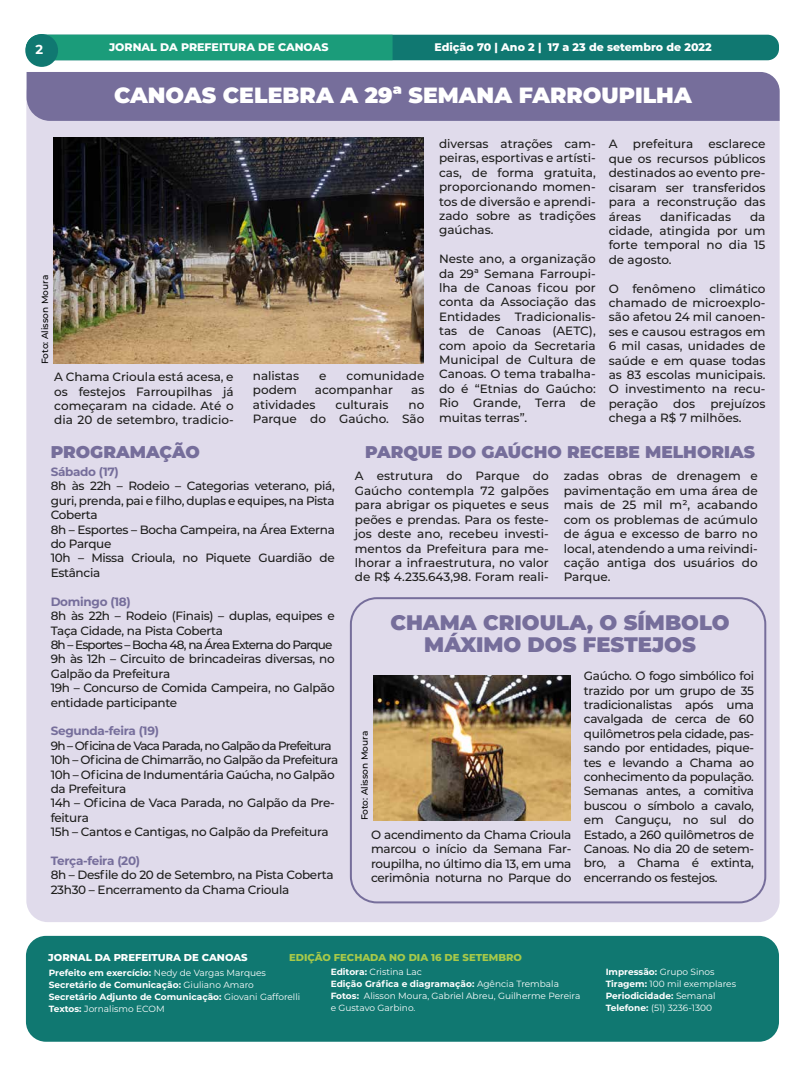
<style>
.page{position:relative;width:806px;height:1078px;background:#fff}
.page>*{position:absolute;margin:0;border:0;box-sizing:border-box;transform-origin:0 0}
.t1{font:900 22px "Montserrat";color:#fff}
.t2{font:900 21px/21.5px "Montserrat";color:#766e9b;text-align:center}
.t3{font:900 17px "Montserrat";color:#766e9b}
.t4{font:700 13px "Montserrat";color:#fff}
.t5{font:500 12px/14.4px "Montserrat";letter-spacing:-.025em;color:#1d1d1b;text-align:justify}
.t6{font:500 12px/14.4px "Montserrat";color:#1d1d1b;text-align:right}
.t7{font:700 12px "Montserrat";letter-spacing:-.025em;color:#766e9b}
.t8{font:800 11px "Montserrat";color:#fff}
.t9{font:800 10px "Montserrat";color:#a7c949}
.t10{font:800 10px "Montserrat";color:#fff}
.t11{font:9px/12px "Montserrat";color:#fff}
.t12{font:700 9px/12px "Montserrat";color:#fff}
.t13{font:500 9px "Montserrat";color:#000}
.s1{font-weight:400}
.s2{font-weight:700}
</style>
<div class="page">
<div style="left:26px;top:935px;width:752px;height:106px;background:#107871;border-radius:20px"></div>
<svg style="left:26px;top:35px;width:752px;height:25px;background:#168975"></svg>
<div style="left:25px;top:34px;width:33px;height:33px;background:#107871;border-radius:50%"></div>
<div style="left:26px;top:72px;width:753px;height:849px;background:#e0dbeb;border-radius:21px"></div>
<div style="left:27px;top:72px;width:752px;height:49px;background:#766e9b"></div>
<img style="left:53px;top:137px;width:370px;height:226px">
<img style="left:373px;top:675px;width:197px;height:145px">
<div style="left:349px;top:597px;width:416px;height:306px;border:2px solid #766e9b;border-radius:26px"></div>
<p class="t4" style="left:36px;top:40px;width:11px">22</p>
<p class="t8" style="left:109px;top:39px;width:221px">JORNAL DA PREFEITURA DE CANOAS</p>
<p class="t8" style="left:434px;top:39px;width:278px">Edição 70 | Ano 2 | 17 a 23 de setembro de 2022</p>
<h1 class="t1" style="left:114px;top:78px;width:579px">CANOAS CELEBRA A 29ª SEMANA FARROUPILHA</h1>
<p class="t13" style="left:39px;top:364px;width:91px;rotate:-90deg">Foto: Alisson Moura</p>
<p class="t5" style="left:54px;top:369px;width:181px">A Chama Crioula está acesa, e os festejos Farroupilhas já começaram na cidade. Até o dia 20 de setembro, tradicio-</p>
<p class="t6" style="left:253px;top:368px;width:48px">nalistas</p>
<p class="t5" style="left:319px;top:368px;width:9px">e</p>
<p class="t6" style="left:346px;top:368px;width:79px">comunidade</p>
<p class="t5" style="left:253px;top:382px;width:46px">podem</p>
<p class="t6" style="left:315px;top:382px;width:80px">acompanhar</p>
<p class="t5" style="left:411px;top:382px;width:15px">as</p>
<p class="t6" style="left:253px;top:396px;width:64px">atividades</p>
<p class="t6" style="left:335px;top:396px;width:54px">culturais</p>
<p class="t6" style="left:253px;top:396px;width:173px">no<br>Parque do Gaúcho. São</p>
<p class="t5" style="left:439px;top:136px;width:158px">diversas atrações cam&shy;peiras, esportivas e artísti&shy;cas, de forma gratuita, proporcionando momen&shy;tos de diversão e aprendi&shy;zado sobre as tradições gaúchas.</p>
<p class="t5" style="left:439px;top:251px;width:158px">Neste ano, a organização da 29ª Semana Farroupi&shy;lha de Canoas ficou por conta da Associação das Entidades Tradicionalis&shy;tas de Canoas (AETC), com apoio da Secretaria Municipal de Cultura de Canoas. O tema trabalha&shy;do é “Etnias do Gaúcho:<br>Rio Grande, Terra de muitas terras”.</p>
<p class="t5" style="left:608px;top:136px;width:10px">A</p>
<p class="t6" style="left:632px;top:136px;width:62px">prefeitura</p>
<p class="t5" style="left:608px;top:136px;width:158px;text-indent:100px">esclarece que os recursos públicos destinados ao evento pre&shy;cisaram ser transferidos para a reconstrução das áreas</p>
<p class="t6" style="left:659px;top:208px;width:72px">danificadas</p>
<p class="t5" style="left:608px;top:208px;width:158px;text-indent:141px">da cidade, atingida por um forte temporal no dia 15 de agosto.</p>
<p class="t5" style="left:608px;top:280px;width:158px">O fenômeno climático chamado de microexplo&shy;são afetou 24 mil canoen&shy;ses e causou estragos em 6 mil casas, unidades de saúde e em quase todas as 83 escolas municipais.<br>O investimento na recu&shy;peração</p>
<p class="t6" style="left:608px;top:396px;width:158px;text-align:left;text-indent:102px">prejuízos chega a R$ 7 milhões.</p>
<p class="t5" style="left:673px;top:396px;width:23px">dos</p>
<h3 class="t3" style="left:51px;top:439px;width:151px">PROGRAMAÇÃO</h3>
<h3 class="t3" style="left:365px;top:439px;width:391px">PARQUE DO GAÚCHO RECEBE MELHORIAS</h3>
<p class="t7" style="left:51px;top:463px;width:70px">Sábado (17)</p>
<p class="t5" style="left:51px;top:478px;width:285px;text-align:left">8h às 22h – Rodeio – Categorias veterano, piá, guri, prenda, pai e filho, duplas e equipes, na Pista<br>Coberta<br>8h – Esportes – Bocha Campeira, na Área Externa do Parque<br>10h – Missa Crioula, no Piquete Guardião de<br>Estância</p>
<p class="t7" style="left:51px;top:592px;width:82px">Domingo (18)</p>
<p class="t5" style="left:51px;top:608px;width:285px;text-align:left">8h às 22h – Rodeio (Finais) – duplas, equipes e Taça Cidade, na Pista Coberta<br>8h – Esportes – Bocha 48, na Área Externa do Parque 9h às 12h – Circuito de brincadeiras diversas, no Galpão da Prefeitura<br>19h – Concurso de Comida Campeira, no Galpão entidade participante</p>
<p class="t7" style="left:51px;top:722px;width:110px">Segunda-feira (19)</p>
<p class="t5" style="left:51px;top:737px;width:289px;text-align:left">9h – Oficina de Vaca Parada, no Galpão da Prefeitura 10h – Oficina de Chimarrão, no Galpão da Prefeitura 10h – Oficina de Indumentária Gaúcha, no Galpão da Prefeitura<br>14h – Oficina de Vaca Parada, no Galpão da Pre&shy;feitura<br>15h – Cantos e Cantigas, no Galpão da Prefeitura</p>
<p class="t7" style="left:51px;top:852px;width:91px">Terça-feira (20)</p>
<p class="t5" style="left:51px;top:867px;width:284px">8h – Desfile do 20 de Setembro, na Pista Coberta<br>23h30 – Encerramento da Chama Crioula</p>
<p class="t5" style="left:354px;top:468px;width:195px">A estrutura do Parque do Gaúcho contempla 72 galpões para abrigar os piquetes e seus peões e prendas. Para os feste&shy;jos deste ano, recebeu investi&shy;mentos da Prefeitura para me&shy;lhorar a infraestrutura, no valor de R$ 4.235.643,98. Foram reali-</p>
<p class="t5" style="left:563px;top:468px;width:195px">zadas obras de drenagem e pavimentação em uma área de mais de 25 mil m², acabando com os problemas de acúmulo de água e excesso de barro no local, atendendo a uma reivindi&shy;cação antiga dos usuários do Parque.</p>
<h2 class="t2" style="left:390px;top:610px;width:340px">CHAMA CRIOULA, O SÍMBOLO<br>MÁXIMO DOS FESTEJOS</h2>
<p class="t13" style="left:358px;top:820px;width:91px;rotate:-90deg">Foto: Alisson Moura</p>
<p class="t5" style="left:371px;top:826px;width:202px">O acendimento da Chama Crioula marcou o início da Semana Far&shy;roupilha, no último dia 13, em uma cerimônia noturna no Parque do</p>
<p class="t5" style="left:583px;top:668px;width:171px">Gaúcho. O fogo simbólico foi trazido por um grupo de 35 tradicionalistas após uma cavalgada de cerca de 60 quilômetros pela cidade, pas&shy;sando por entidades, pique&shy;tes e levando a Chama ao conhecimento da população.<br>Semanas antes, a comitiva buscou o símbolo a cavalo, em Canguçu, no sul do Estado, a 260 quilômetros de Canoas. No dia 20 de setem&shy;bro, a Chama é extinta, encerrando os festejos.</p>
<p class="t10" style="left:48px;top:950px;width:201px">JORNAL DA PREFEITURA DE CANOAS</p>
<p class="t9" style="left:289px;top:950px;width:234px">EDIÇÃO FECHADA NO DIA 16 DE SETEMBRO</p>
<p class="t12" style="left:49px;top:965px;width:253px">Prefeito em exercício: <span class="s1">Nedy de Vargas Marques </span>Secretário de Comunicação: <span class="s1">Giuliano Amaro </span>Secretário Adjunto de Comunicação: <span class="s1">Giovani Gafforelli </span>Textos: <span class="s1">Jornalismo ECOM</span></p>
<p class="t11" style="left:330px;top:965px;width:251px"><span class="s2">Editora:</span> Cristina Lac<br><span class="s2">Edição Gráfica e diagramação:</span> Agência Trembala <span class="s2">Fotos:</span> Alisson Moura, Gabriel Abreu, Guilherme Pereira e Gustavo Garbino.</p>
<p class="t11" style="left:605px;top:965px;width:132px"><span class="s2">Impressão:</span> Grupo Sinos<br><span class="s2">Tiragem:</span> 100 mil exemplares<br><span class="s2">Periodicidade:</span> Semanal<br><span class="s2">Telefone:</span> (51) 3236-1300</p>
</div>
